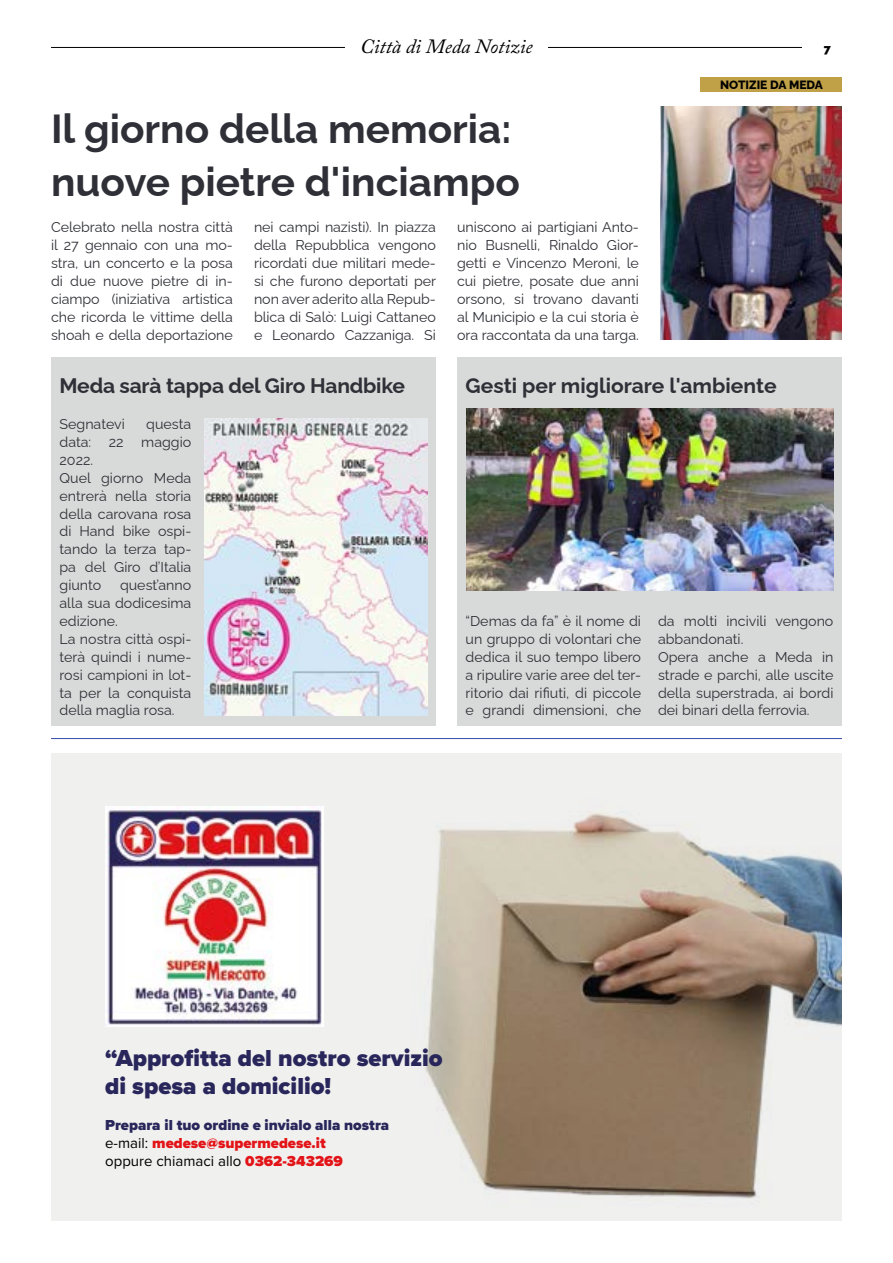
<style>
.page{position:relative;width:893px;height:1263px;background:#fff}
.page>*{position:absolute;margin:0;border:0;box-sizing:border-box;transform-origin:0 0}
.t1{font:700 40.5px/53.7px "Raleway";color:#2f3037}
.t2{font:900 24px/28.8px "Proxima Nova";color:#28265a}
.t3{font:700 21px "Raleway";letter-spacing:-.01em;color:#2f3037}
.t4{font:italic 20.25px "Adobe Caslon Pro";color:#000}
.t5{font:900 15px/18px "Proxima Nova";color:#28265a}
.t6{font:14.25px/17.9px "Raleway";color:#2f3037;text-align:justify}
.t7{font:800 12px "Raleway";color:#000}
.t8{font:900 12px "Raleway";color:#000}
.s1{font-weight:400;color:#000}
.s2{color:#e31418}
</style>
<div class="page">
<div style="left:51px;top:753px;width:791px;height:467px;background:#f0f0ef"></div>
<img style="left:105px;top:807px;width:219px;height:219px">
<img style="left:425px;top:813px;width:417px;height:386px">
<div style="left:701px;top:78px;width:141px;height:14px;background:#c1a147"></div>
<div style="left:51px;top:357px;width:385px;height:369px;background:#d8dad9"></div>
<img style="left:204px;top:418px;width:223px;height:297px">
<div style="left:457px;top:357px;width:385px;height:369px;background:#d8dad9"></div>
<img style="left:466px;top:408px;width:368px;height:182px">
<img style="left:660px;top:106px;width:182px;height:234px">
<hr style="left:51px;top:738px;width:791px;height:1px;background:#354aab">
<hr style="left:548px;top:47px;width:254px;height:1px;background:#000">
<hr style="left:51px;top:47px;width:294px;height:1px;background:#000">
<h3 class="t4" style="left:360px;top:34px;width:174px">Città di Meda Notizie</h3>
<p class="t8" style="left:824px;top:39px;width:9px">7</p>
<h1 class="t1" style="left:51px;top:97px;width:471px">Il giorno della memoria: nuove pietre d'inciampo</h1>
<p class="t6" style="left:51px;top:217px;width:183px">Celebrato nella nostra città il 27 gennaio con una mo&shy;stra, un concerto e la posa di due nuove pietre di in&shy;ciampo (iniziativa artistica che ricorda le vittime della shoah e della deportazione</p>
<p class="t6" style="left:254px;top:217px;width:184px">nei campi nazisti). In piazza della Repubblica vengono ricordati due militari mede&shy;si che furono deportati per non aver aderito alla Repub&shy;blica di Salò: Luigi Cattaneo e Leonardo Cazzaniga. Si</p>
<p class="t6" style="left:457px;top:217px;width:183px">uniscono ai partigiani Anto&shy;nio Busnelli, Rinaldo Gior&shy;getti e Vincenzo Meroni, le cui pietre, posate due anni orsono, si trovano davanti al Municipio e la cui storia è ora raccontata da una targa.</p>
<p class="t7" style="left:720px;top:75px;width:104px">NOTIZIE DA MEDA</p>
<h3 class="t3" style="left:60px;top:369px;width:347px">Meda sarà tappa del Giro Handbike</h3>
<p class="t6" style="left:60px;top:413px;width:67px">Segnatevi</p>
<p class="t6" style="left:60px;top:413px;width:133px;text-align:left;text-indent:87px">questa data: 22 maggio<br>2022.<br>Quel giorno Meda entrerà nella storia della carovana rosa di Hand bike ospi&shy;tando la terza tap&shy;pa del Giro d’Italia giunto</p>
<p class="t6" style="left:60px;top:575px;width:133px;text-align:left;text-indent:61px">quest’anno alla sua dodicesima edizione.<br>La nostra città ospi&shy;terà quindi i nume&shy;rosi campioni in lot&shy;ta per la conquista della maglia rosa.</p>
<h3 class="t3" style="left:466px;top:369px;width:312px">Gesti per migliorare l'ambiente</h3>
<p class="t6" style="left:466px;top:610px;width:177px">“Demas da fa” è il nome di un gruppo di volontari che dedica il suo tempo libero a ripulire varie aree del ter&shy;ritorio dai rifiuti, di piccole e grandi dimensioni, che</p>
<p class="t6" style="left:658px;top:610px;width:177px;text-align:left">da molti incivili vengono abbandonati.<br>Opera anche a Meda in strade e parchi, alle uscite della superstrada, ai bordi dei binari della ferrovia.</p>
<h2 class="t2" style="left:105px;top:1043px;width:339px">“Approfitta del nostro servizio di spesa a domicilio!</h2>
<p class="t5" style="left:105px;top:1116px;width:286px">Prepara il tuo ordine e invialo alla nostra <span class="s1">e-mail:</span> <span class="s2">medese@supermedese.it<br></span><span class="s1">oppure chiamaci allo</span> <span class="s2">0362-343269</span></p>
</div>
